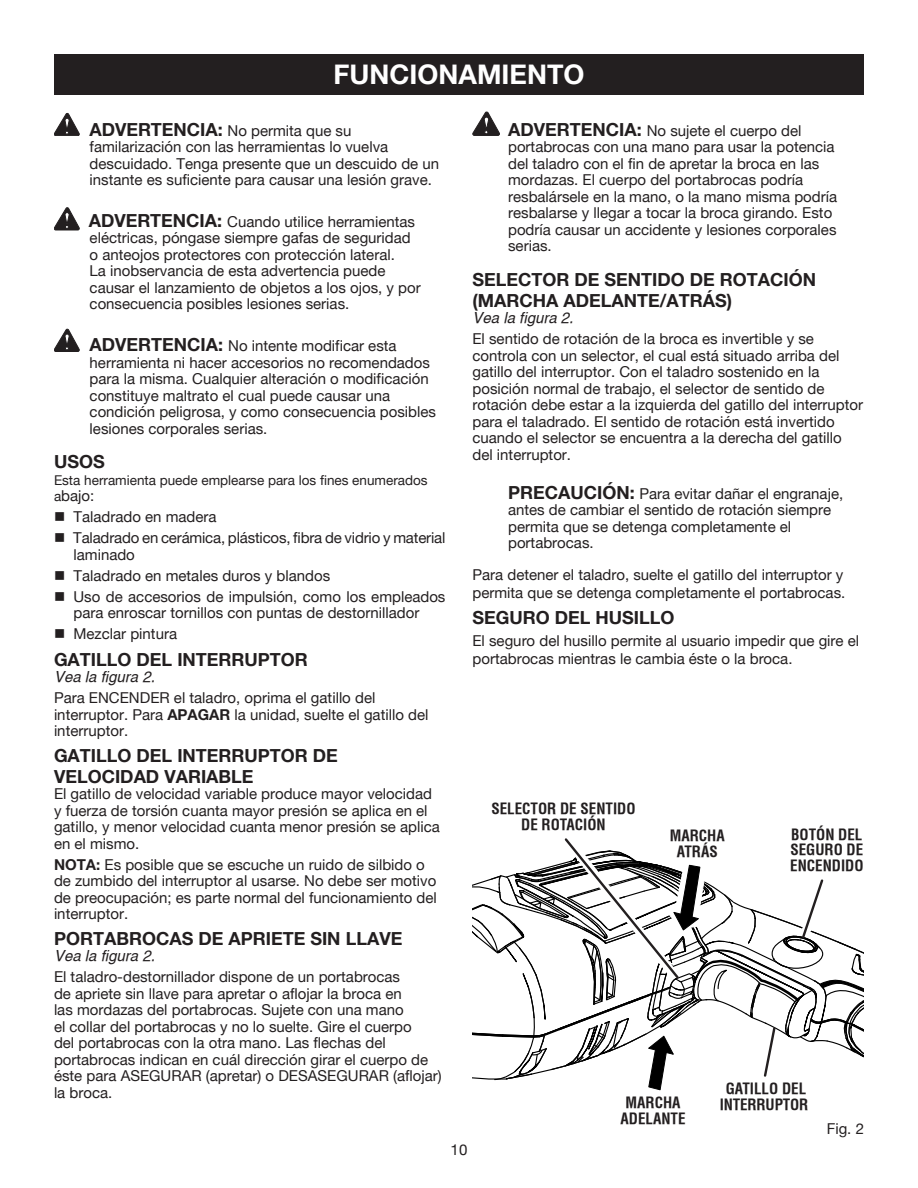
<style>
.page{position:relative;width:918px;height:1188px;background:#fff}
.page>*{position:absolute;margin:0;border:0;box-sizing:border-box;transform-origin:0 0}
.t1{font:700 27px "Helvetica Neue";color:#fff}
.t2{font:700 18px/21px "Helvetica Neue";color:#231f20}
.t3{font:15px/16.5px "Helvetica Neue";color:#231f20}
.t4{font:700 condensed 15px/15.8px "Helvetica";color:#231f20;text-align:center}
.t5{font:italic 15px "Helvetica";color:#231f20}
.t6{font:13.5px "Helvetica Neue";color:#231f20}
.s1{font-weight:700;font-size:18px}
.s2{font-size:13.5px}
.s3{font-weight:700}
</style>
<div class="page">
<svg style="left:473px;top:112px;width:27px;height:24px"></svg>
<div style="left:54px;top:54px;width:810px;height:40px;background:#231f20"></div>
<svg style="left:54px;top:113px;width:25px;height:23px"></svg>
<svg style="left:54px;top:208px;width:25px;height:22px"></svg>
<svg style="left:54px;top:329px;width:25px;height:23px"></svg>
<svg style="left:472px;top:838px;width:392px;height:253px"></svg>
<h1 class="t1" style="left:334px;top:58px;width:252px">FUNCIONAMIENTO</h1>
<p class="t3" style="left:90px;top:122px;width:351px"><span class="s1">ADVERTENCIA:</span> No permita que su familarización con las herramientas lo vuelva descuidado. Tenga presente que un descuido de un instante es suficiente para causar una lesión grave.</p>
<p class="t3" style="left:89px;top:213px;width:333px"><span class="s1">ADVERTENCIA:</span> Cuando utilice herramientas eléctricas, póngase siempre gafas de seguridad o anteojos protectores con protección lateral.<br>La inobservancia de esta advertencia puede causar el lanzamiento de objetos a los ojos, y por consecuencia posibles lesiones serias.</p>
<p class="t3" style="left:90px;top:337px;width:348px"><span class="s1">ADVERTENCIA:</span> No intente modificar esta herramienta ni hacer accesorios no recomendados para la misma. Cualquier alteración o modificación constituye maltrato el cual puede causar una condición peligrosa, y como consecuencia posibles lesiones corporales serias.</p>
<p class="t2" style="left:54px;top:451px;width:52px">USOS</p>
<p class="t6" style="left:54px;top:472px;width:375px">Esta herramienta puede emplearse para los fines enumerados</p>
<p class="t3" style="left:54px;top:487px;width:42px"><span class="s2">a</span>bajo:</p>
<p class="t3" style="left:54px;top:509px;width:164px">■ Taladrado en madera</p>
<p class="t3" style="left:74px;top:530px;width:373px;text-indent:-20px">■ Taladrado en cerámica, plásticos, fibra de vidrio y material laminado</p>
<p class="t3" style="left:54px;top:567px;width:278px">■ Taladrado en metales duros y blandos</p>
<p class="t3" style="left:54px;top:588px;width:393px;text-align:center">■ Uso de accesorios de impulsión, como los empleados para enroscar tornillos con puntas de destornillador</p>
<p class="t3" style="left:54px;top:626px;width:125px">■ Mezclar pintura</p>
<p class="t2" style="left:54px;top:648px;width:255px">GATILLO DEL INTERRUPTOR</p>
<p class="t5" style="left:54px;top:668px;width:102px">Vea la figura 2.</p>
<p class="t3" style="left:54px;top:689px;width:376px">Para ENCENDER el taladro, oprima el gatillo del interruptor. Para <span class="s3">APAGAR</span> la unidad, suelte el gatillo del interruptor.</p>
<p class="t2" style="left:54px;top:744px;width:285px">GATILLO DEL INTERRUPTOR DE<br>VELOCIDAD VARIABLE</p>
<p class="t3" style="left:54px;top:785px;width:387px">El gatillo de velocidad variable produce mayor velocidad y fuerza de torsión cuanta mayor presión se aplica en el gatillo, y menor velocidad cuanta menor presión se aplica en el mismo.</p>
<p class="t3" style="left:54px;top:856px;width:384px"><span class="s3">NOTA:</span> Es posible que se escuche un ruido de silbido o de zumbido del interruptor al usarse. No debe ser motivo de preocupación; es parte normal del funcionamiento del interruptor.</p>
<p class="t2" style="left:54px;top:927px;width:350px">PORTABROCAS DE APRIETE SIN LLAVE</p>
<p class="t5" style="left:54px;top:947px;width:102px">Vea la figura 2.</p>
<p class="t3" style="left:54px;top:968px;width:389px">El taladro-destornillador dispone de un portabrocas<br>de apriete sin llave para apretar o aflojar la broca en<br>las mordazas del portabrocas. Sujete con una mano<br>el collar del portabrocas y no lo suelte. Gire el cuerpo<br>del portabrocas con la otra mano. Las flechas del portabrocas indican en cuál dirección girar el cuerpo de éste para ASEGURAR (apretar) o DESASEGURAR (aflojar) la broca.</p>
<p class="t3" style="left:508px;top:122px;width:330px"><span class="s1">ADVERTENCIA:</span> No sujete el cuerpo del portabrocas con una mano para usar la potencia del taladro con el fin de apretar la broca en las mordazas. El cuerpo del portabrocas podría resbalársele en la mano, o la mano misma podría resbalarse y llegar a tocar la broca girando. Esto podría causar un accidente y lesiones corporales serias.</p>
<p class="t2" style="left:472px;top:268px;width:345px">SELECTOR DE SENTIDO DE ROTACIÓN (MARCHA ADELANTE/ATRÁS)</p>
<p class="t5" style="left:472px;top:309px;width:102px">Vea la figura 2.</p>
<p class="t3" style="left:472px;top:330px;width:392px">El sentido de rotación de la broca es invertible y se controla con un selector, el cual está situado arriba del gatillo del interruptor. Con el taladro sostenido en la posición normal de trabajo, el selector de sentido de rotación debe estar a la izquierda del gatillo del interruptor para el taladrado. El sentido de rotación está invertido cuando el selector se encuentra a la derecha del gatillo del interruptor.</p>
<p class="t3" style="left:508px;top:485px;width:337px"><span class="s1">PRECAUCIÓN:</span> Para evitar dañar el engranaje, antes de cambiar el sentido de rotación siempre permita que se detenga completamente el portabrocas.</p>
<p class="t3" style="left:472px;top:565px;width:374px;line-height:18px">Para detener el taladro, suelte el gatillo del interruptor y permita que se detenga completamente el portabrocas.</p>
<p class="t2" style="left:472px;top:607px;width:204px">SEGURO DEL HUSILLO</p>
<p class="t3" style="left:472px;top:632px;width:388px;line-height:18px">El seguro del husillo permite al usuario impedir que gire el portabrocas mientras le cambia éste o la broca.</p>
<p class="t4" style="left:491px;top:801px;width:146px">SELECTOR DE SENTIDO<br>DE ROTACIÓN</p>
<p class="t4" style="left:670px;top:828px;width:57px">MARCHA<br>ATRÁS</p>
<p class="t4" style="left:790px;top:826px;width:75px;text-align:justify">BOTÓN DEL SEGURO DE ENCENDIDO</p>
<p class="t4" style="left:621px;top:1095px;width:67px">MARCHA<br>ADELANTE</p>
<p class="t4" style="left:720px;top:1080px;width:90px">GATILLO DEL<br>INTERRUPTOR</p>
<p class="t3" style="left:827px;top:1120px;width:39px">Fig. 2</p>
<p class="t3" style="left:451px;top:1141px;width:18px">10</p>
</div>
